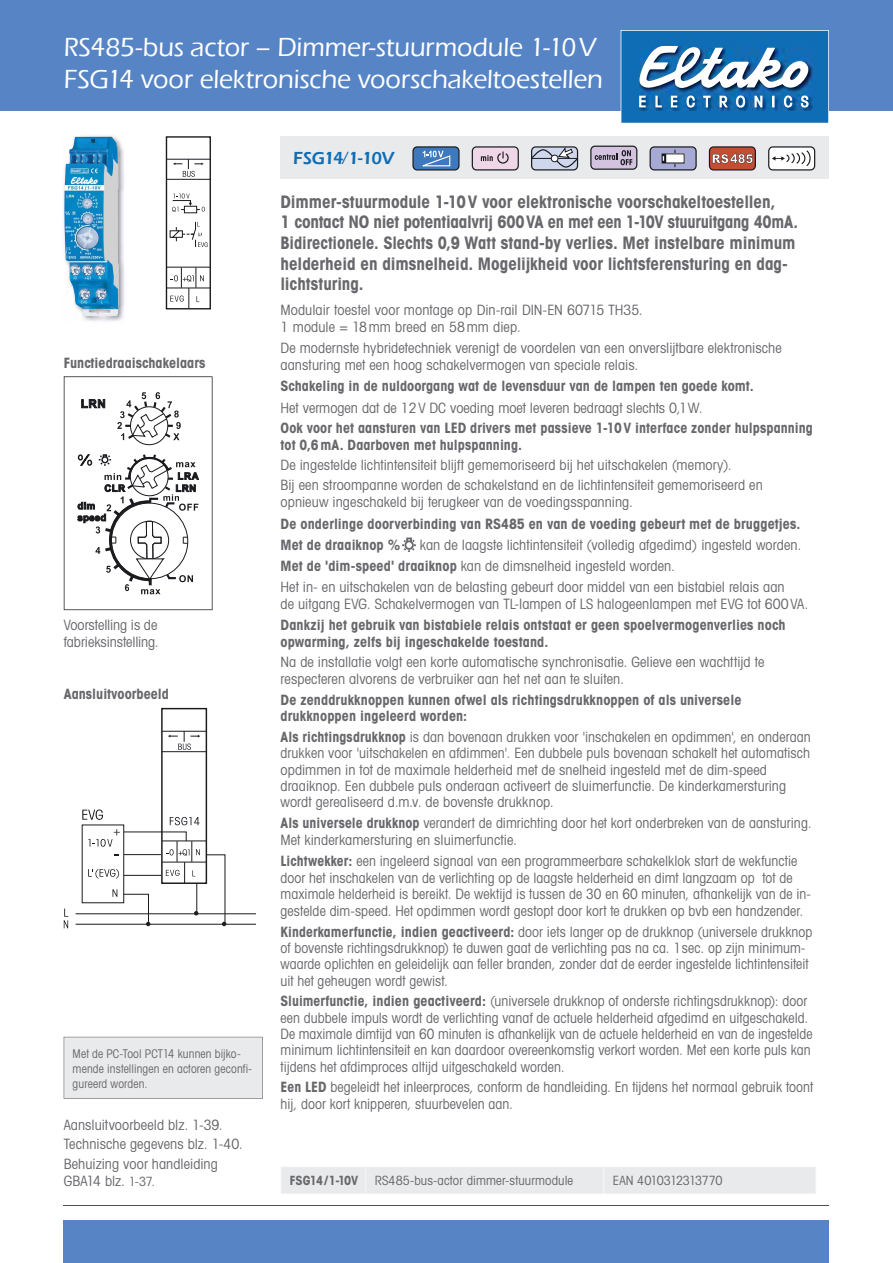
<style>
.page{position:relative;width:893px;height:1263px;background:#fff}
.page>*{position:absolute;margin:0;border:0;box-sizing:border-box;transform-origin:0 0}
.t1{font:500 27px/32.4px "Eras ITC";letter-spacing:-.005em;color:#fff}
.t2{font:600 18px "Eras ITC";letter-spacing:-.04em;color:#0e6db5}
.t3{font:700 condensed 17.25px/20.7px "Avant Garde";letter-spacing:-.005em;color:#68676c}
.t4{font:condensed 14.25px/16.4px "Avant Garde";letter-spacing:.005em;color:#68676c}
.t5{font:700 condensed 14.25px/17.1px "Avant Garde";color:#68676c}
.t6{font:condensed 12.75px "Avant Garde";letter-spacing:.01em;color:#68676c}
.t7{font:condensed 12.75px "Avant Garde";letter-spacing:-.03em;color:#68676c}
.t8{font:700 condensed 12.75px "Avant Garde";letter-spacing:-.02em;color:#68676c}
.t9{font:condensed 12px/15px "Avant Garde";letter-spacing:.015em;color:#68676c;scale:.96 1}
.s1{font-size:12.75px}
.s2{font-weight:700}
</style>
<div class="page">
<div style="left:0;top:0;width:893px;height:111px;background:#5684c4"></div>
<svg style="left:621px;top:30px;width:208px;height:93px;background:#4386bb"></svg>
<div style="left:64px;top:1220px;width:765px;height:43px;background:#5684c4"></div>
<svg style="left:402px;top:538px;width:14px;height:14px"></svg>
<div style="left:281px;top:136px;width:548px;height:43px;background:#e9eaeb"></div>
<div style="left:413px;top:147px;width:46px;height:23px;background:#3d79bc;border-radius:4px"></div>
<div style="left:412px;top:146px;width:47px;height:25px;border:1px solid #1a1b1f;border-radius:4px"></div>
<svg style="left:422px;top:151px;width:29px;height:16px"></svg>
<div style="left:472px;top:147px;width:46px;height:23px;background:#f0d7e8;border-radius:4px"></div>
<div style="left:472px;top:146px;width:47px;height:25px;border:1px solid #1a1b1f;border-radius:4px"></div>
<svg style="left:481px;top:152px;width:28px;height:12px"></svg>
<div style="left:532px;top:147px;width:45px;height:23px;background:#ced7ec;border-radius:4px"></div>
<div style="left:531px;top:146px;width:47px;height:25px;border:1px solid #1a1b1f;border-radius:4px"></div>
<svg style="left:531px;top:148px;width:48px;height:20px"></svg>
<div style="left:591px;top:146px;width:46px;height:23px;background:#d3c3de;border-radius:4px"></div>
<div style="left:590px;top:146px;width:47px;height:24px;border:1px solid #1a1b1f;border-radius:4px"></div>
<svg style="left:595px;top:150px;width:37px;height:15px"></svg>
<div style="left:650px;top:147px;width:46px;height:23px;background:#a5a9d4;border-radius:4px"></div>
<div style="left:649px;top:146px;width:48px;height:25px;border:1px solid #1a1b1f;border-radius:4px"></div>
<div style="left:662px;top:154px;width:22px;height:9px;background:#fff"></div>
<svg style="left:662px;top:154px;width:4px;height:9px"></svg>
<svg style="left:709px;top:146px;width:47px;height:25px"></svg>
<div style="left:769px;top:147px;width:46px;height:23px;background:#fff;border-radius:4px"></div>
<div style="left:768px;top:146px;width:47px;height:25px;border:1px solid #1a1b1f;border-radius:4px"></div>
<svg style="left:772px;top:150px;width:39px;height:16px"></svg>
<div style="left:281px;top:1167px;width:535px;height:27px;background:#e9eaeb"></div>
<div style="left:166px;top:136px;width:45px;height:173px;border:1px solid #1a1b1f"></div>
<hr style="left:166px;top:179px;width:44px;height:1px;background:#1a1b1f">
<hr style="left:166px;top:159px;width:44px;height:1px;background:#1a1b1f">
<hr style="left:166px;top:267px;width:44px;height:1px;background:#1a1b1f">
<hr style="left:166px;top:288px;width:44px;height:1px;background:#1a1b1f">
<svg style="left:169px;top:194px;width:39px;height:53px"></svg>
<svg style="left:170px;top:267px;width:34px;height:42px"></svg>
<svg style="left:173px;top:159px;width:31px;height:18px"></svg>
<img style="left:63px;top:135px;width:61px;height:186px">
<img style="left:64px;top:137px;width:55px;height:179px">
<svg style="left:64px;top:376px;width:149px;height:234px"></svg>
<hr style="left:76px;top:913px;width:179px;height:1px;background:#1a1b1f">
<hr style="left:76px;top:924px;width:179px;height:1px;background:#1a1b1f">
<div style="left:161px;top:708px;width:46px;height:176px;border:1px solid #1a1b1f"></div>
<hr style="left:162px;top:751px;width:44px;height:1px;background:#1a1b1f">
<hr style="left:162px;top:731px;width:44px;height:1px;background:#1a1b1f">
<svg style="left:64px;top:909px;width:4px;height:19px"></svg>
<svg style="left:168px;top:731px;width:32px;height:19px"></svg>
<svg style="left:82px;top:809px;width:144px;height:117px"></svg>
<div style="left:64px;top:1037px;width:199px;height:62px;background:#e9eaeb"></div>
<hr style="left:64px;top:1205px;width:765px;height:1px;background:#504e53">
<h1 class="t1" style="left:64px;top:31px;width:541px">RS485-bus actor – Dimmer-stuurmodule 1-10V<br>FSG14 voor elektronische voorschakeltoestellen</h1>
<p class="t5" style="left:64px;top:355px;width:143px">Functiedraaischakelaars</p>
<p class="t4" style="left:64px;top:618px;width:97px;line-height:17.1px">Voorstelling is de fabrieksinstelling.</p>
<p class="t5" style="left:64px;top:687px;width:107px">Aansluitvoorbeeld</p>
<p class="t9" style="left:73px;top:1047px;width:188px">Met de PC-Tool PCT14 kunnen bijko&shy;mende instellingen en actoren geconfi&shy;gureerd worden.</p>
<p class="t4" style="left:64px;top:1117px;width:180px;line-height:19.2px">Aansluitvoorbeeld blz. 1-39.<br>Technische gegevens blz. 1-40.<br>Behuizing voor handleiding</p>
<p class="t4" style="left:64px;top:1174px;width:93px">GBA14 blz. <span class="s1">1-37.</span></p>
<p class="t2" style="left:293px;top:148px;width:102px">FSG14<sup>/</sup>1-10V</p>
<p class="t3" style="left:281px;top:193px;width:519px">Dimmer-stuurmodule 1-10V voor elektronische voorschakeltoestellen,<br>1 contact NO niet potentiaalvrij 600VA en met een 1-10V stuuruitgang 40mA.<br>Bidirectionele. Slechts 0,9 Watt stand-by verlies. Met instelbare minimum helderheid en dimsnelheid. Mogelijkheid voor lichtsferensturing en dag&shy;lichtsturing.</p>
<p class="t4" style="left:281px;top:303px;width:364px;line-height:17.1px">Modulair toestel voor montage op Din-rail DIN-EN 60715 TH35.<br>1 module = 18mm breed en 58mm diep.</p>
<p class="t4" style="left:281px;top:341px;width:503px;line-height:17.1px">De modernste hybridetechniek verenigt de voordelen van een onverslijtbare elektronische aansturing met een hoog schakelvermogen van speciale relais.</p>
<p class="t5" style="left:281px;top:379px;width:475px">Schakeling in de nuldoorgang wat de levensduur van de lampen ten goede komt.</p>
<p class="t4" style="left:281px;top:401px;width:424px">Het vermogen dat de 12V DC voeding moet leveren bedraagt slechts 0,1W.</p>
<p class="t5" style="left:281px;top:421px;width:534px">Ook voor het aansturen van LED drivers met passieve 1-10V interface zonder hulpspanning tot 0,6mA. Daarboven met hulpspanning.</p>
<p class="t4" style="left:281px;top:456px;width:484px;line-height:20.5px">De ingestelde lichtintensiteit blijft gememoriseerd bij het uitschakelen (memory).<br>Bij een stroompanne worden de schakelstand en de lichtintensiteit gememoriseerd en</p>
<p class="t4" style="left:281px;top:495px;width:354px">opnieuw ingeschakeld bij terugkeer van de voedingsspanning.</p>
<p class="t5" style="left:281px;top:514px;width:521px;line-height:21.3px">De onderlinge doorverbinding van RS485 en van de voeding gebeurt met de bruggetjes.<br>Met de draaiknop %</p>
<p class="t4" style="left:281px;top:536px;width:522px;line-height:21px;text-indent:139px">kan de laagste lichtintensiteit (volledig afgedimd) ingesteld worden.<br><span class="s2">Met de 'dim-speed' draaiknop</span> kan de dimsnelheid ingesteld worden.<br>Het in- en uitschakelen van de belasting gebeurt door middel van een bistabiel relais aan</p>
<p class="t4" style="left:281px;top:597px;width:529px">de uitgang EVG. Schakelvermogen van TL-lampen of LS halogeenlampen met EVG tot 600VA.</p>
<p class="t5" style="left:281px;top:617px;width:507px">Dankzij het gebruik van bistabiele relais ontstaat er geen spoelvermogenverlies noch opwarming, zelfs bij ingeschakelde toestand.</p>
<p class="t4" style="left:281px;top:655px;width:485px;line-height:17.1px">Na de installatie volgt een korte automatische synchronisatie. Gelieve een wachttijd te respecteren alvorens de verbruiker aan het net aan te sluiten.</p>
<p class="t5" style="left:281px;top:693px;width:462px;line-height:16.4px">De zenddrukknoppen kunnen ofwel als richtingsdrukknoppen of als universele drukknoppen ingeleerd worden:</p>
<p class="t4" style="left:281px;top:730px;width:532px"><span class="s2">Als richtingsdrukknop</span> is dan bovenaan drukken voor 'inschakelen en opdimmen', en onderaan drukken voor 'uitschakelen en afdimmen'. Een dubbele puls bovenaan schakelt het automatisch opdimmen in tot de maximale helderheid met de snelheid ingesteld met de dim-speed draaiknop. Een dubbele puls onderaan activeert de sluimerfunctie. De kinderkamersturing wordt gerealiseerd d.m.v. de bovenste drukknop.</p>
<p class="t4" style="left:281px;top:816px;width:532px;line-height:17.1px"><span class="s2">Als universele drukknop</span> verandert de dimrichting door het kort onderbreken van de aansturing.<br>Met kinderkamersturing en sluimerfunctie.</p>
<p class="t4" style="left:281px;top:854px;width:532px"><span class="s2">Lichtwekker:</span> een ingeleerd signaal van een programmeerbare schakelklok start de wekfunctie door het inschakelen van de verlichting op de laagste helderheid en dimt langzaam op tot de maximale helderheid is bereikt. De wektijd is tussen de 30 en 60 minuten, afhankelijk van de in&shy;gestelde dim-speed. Het opdimmen wordt gestopt door kort te drukken op bvb een handzender.</p>
<p class="t4" style="left:281px;top:925px;width:533px"><span class="s2">Kinderkamerfunctie, indien geactiveerd:</span> door iets langer op de drukknop (universele drukknop of bovenste richtingsdrukknop) te duwen gaat de verlichting pas na ca. 1sec. op zijn minimum&shy;waarde oplichten en geleidelijk aan feller branden, zonder dat de eerder ingestelde lichtintensiteit uit het geheugen wordt gewist.</p>
<p class="t4" style="left:281px;top:994px;width:534px"><span class="s2">Sluimerfunctie, indien geactiveerd:</span> (universele drukknop of onderste richtingsdrukknop): door een dubbele impuls wordt de verlichting vanaf de actuele helderheid afgedimd en uitgeschakeld.<br>De maximale dimtijd van 60 minuten is afhankelijk van de actuele helderheid en van de ingestelde minimum lichtintensiteit en kan daardoor overeenkomstig verkort worden. Met een korte puls kan tijdens het afdimproces altijd uitgeschakeld worden.</p>
<p class="t4" style="left:281px;top:1080px;width:534px"><span class="s2">Een LED</span> begeleidt het inleerproces, conform de handleiding. En tijdens het normaal gebruik toont hij, door kort knipperen, stuurbevelen aan.</p>
<p class="t8" style="left:290px;top:1176px;width:70px">FSG14/1-10V</p>
<p class="t6" style="left:375px;top:1176px;width:200px">RS485-bus-actor dimmer-stuurmodule</p>
<p class="t7" style="left:613px;top:1176px;width:111px">EAN 4010312313770</p>
</div>
